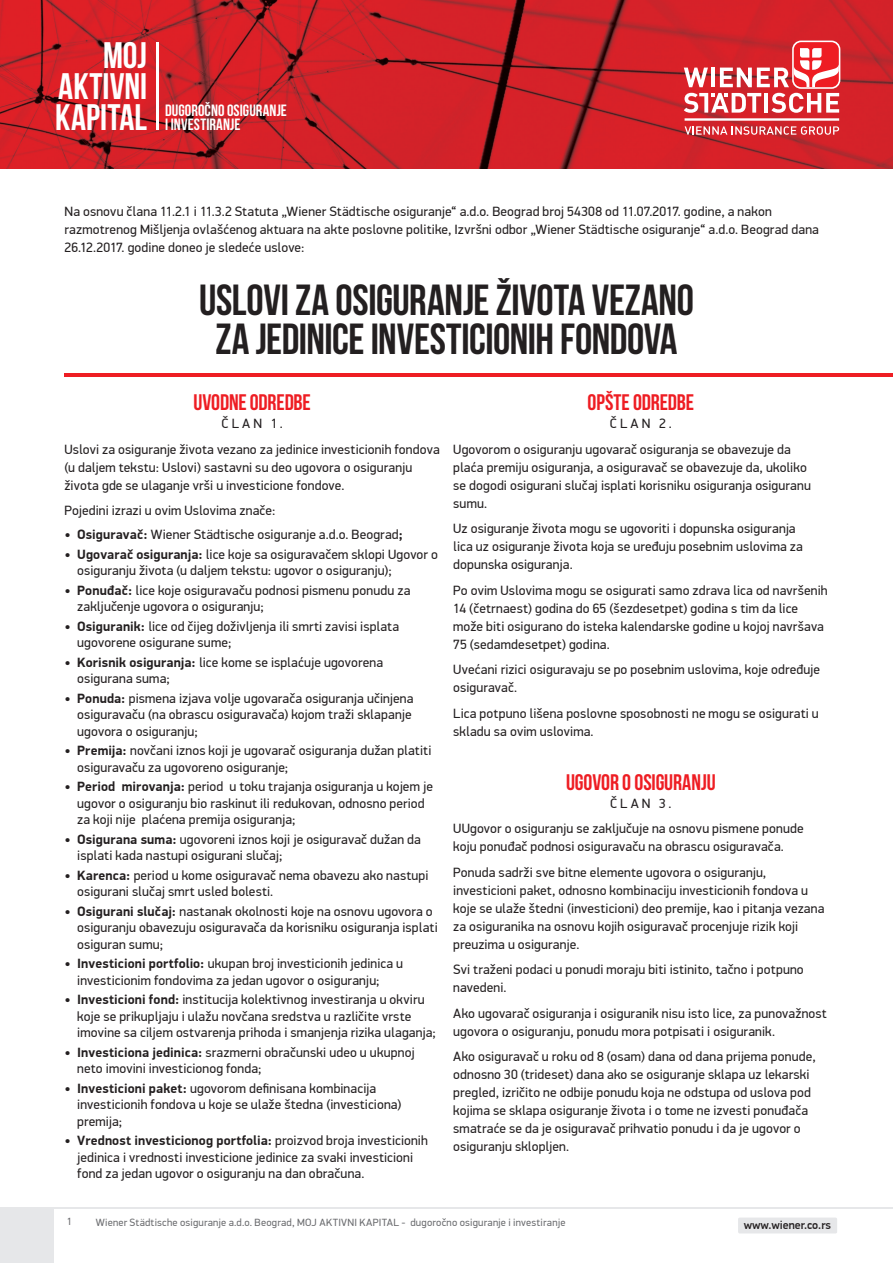
<style>
.page{position:relative;width:893px;height:1263px;background:#fff}
.page>*{position:absolute;margin:0;border:0;box-sizing:border-box;transform-origin:0 0}
.t1{font:700 43.5px/39px "Bebas Neue";letter-spacing:-.01em;color:#231f20;text-align:center}
.t2{font:700 36.9px/30.8px "Bebas Neue";color:#fff;text-align:justify}
.t3{font:700 22.5px "Bebas Neue";letter-spacing:-.01em;color:#ee1d23}
.t4{font:700 16.35px/13.6px "Bebas Neue";letter-spacing:.005em;color:#fff}
.t5{font:13.5px/18px "PF Din Display Pro";letter-spacing:.01em;color:#231f20}
.t6{font:500 11.85px "PF Din Display Pro";color:#231f20}
.t7{font:10.5px "PF Din Display Pro";letter-spacing:.02em;color:#6c6d70}
.t8{font:10.5px "PF Din Display Pro";color:#6b6b6e}
.s1{font-weight:700}
</style>
<div class="page">
<img style="left:0;top:0;width:893px;height:168px">
<svg style="left:684px;top:93px;width:77px;height:20px"></svg>
<hr style="left:764px;top:93px;width:4px;height:20px;background:#fff">
<svg style="left:771px;top:93px;width:68px;height:20px"></svg>
<hr style="left:711px;top:68px;width:4px;height:19px;background:#fff">
<svg style="left:684px;top:68px;width:24px;height:19px"></svg>
<hr style="left:685px;top:118px;width:154px;height:3px;background:#fff">
<svg style="left:685px;top:126px;width:154px;height:9px"></svg>
<svg style="left:792px;top:41px;width:48px;height:48px"></svg>
<div style="left:794px;top:42px;width:45px;height:45px;background:#ee1d23;border-radius:8px"></div>
<svg style="left:720px;top:48px;width:119px;height:39px"></svg>
<hr style="left:156px;top:42px;width:3px;height:88px;background:#fff">
<div style="left:0;top:1209px;width:54px;height:54px;background:#e6e7e9"></div>
<div style="left:738px;top:1217px;width:99px;height:16px;background:#e6e7e9;border-radius:2px"></div>
<hr style="left:0;top:1207px;width:893px;height:2px;background:#e6e7e9">
<hr style="left:64px;top:374px;width:829px;height:3px;background:#ee1d23">
<h2 class="t2" style="left:55px;top:40px;width:93px;text-indent:48px">MOJ AKTIVNI KAPITAL</h2>
<p class="t4" style="left:165px;top:104px;width:123px">DUGOROČNO OSIGURANJE<br>I INVESTIRANJE</p>
<p class="t5" style="left:65px;top:203px;width:756px">Na osnovu člana 11.2.1 i 11.3.2 Statuta „Wiener Städtische osiguranje“ a.d.o. Beograd broj 54308 od 11.07.2017. godine, a nakon razmotrenog Mišljenja ovlašćenog aktuara na akte poslovne politike, Izvršni odbor „Wiener Städtische osiguranje“ a.d.o. Beograd dana<br>26.12.2017. godine doneo je sledeće uslove:</p>
<h1 class="t1" style="left:199px;top:280px;width:496px">USLOVI ZA OSIGURANJE ŽIVOTA VEZANO<br>ZA JEDINICE INVESTICIONIH FONDOVA</h1>
<h3 class="t3" style="left:193px;top:390px;width:119px">UVODNE ODREDBE</h3>
<p class="t5" style="left:65px;top:411px;width:377px;line-height:25.5px;text-align:center">ČLAN 1.<br>Uslovi za osiguranje života vezano za jedinice investicionih fondova</p>
<p class="t5" style="left:65px;top:458px;width:349px">(u daljem tekstu: Uslovi) sastavni su deo ugovora o osiguranju života gde se ulaganje vrši u investicione fondove.</p>
<p class="t5" style="left:65px;top:502px;width:212px">Pojedini izrazi u ovim Uslovima znače:</p>
<p class="t5" style="left:65px;top:526px;width:340px"><span class="s1">• Osiguravač:</span> Wiener Städtische osiguranje a.d.o. Beograd<span class="s1">;</span></p>
<p class="t5" style="left:77px;top:546px;width:362px;line-height:16.5px;text-indent:-13px"><span class="s1">• Ugovarač osiguranja:</span> lice koje sa osiguravačem sklopi Ugovor o osiguranju života (u daljem tekstu: ugovor o osiguranju);</p>
<p class="t5" style="left:77px;top:582px;width:335px;line-height:16.5px;text-indent:-13px"><span class="s1">• Ponuđač:</span> lice koje osiguravaču podnosi pismenu ponudu za zaključenje ugovora o osiguranju;</p>
<p class="t5" style="left:77px;top:618px;width:323px;line-height:16.5px;text-indent:-13px"><span class="s1">• Osiguranik:</span> lice od čijeg doživljenja ili smrti zavisi isplata ugovorene osigurane sume;</p>
<p class="t5" style="left:77px;top:654px;width:307px;line-height:16.5px;text-indent:-13px"><span class="s1">• Korisnik osiguranja:</span> lice kome se isplaćuje ugovorena osigurana suma;</p>
<p class="t5" style="left:77px;top:690px;width:338px;line-height:16.5px;text-indent:-13px"><span class="s1">• Ponuda:</span> pismena izjava volje ugovarača osiguranja učinjena osiguravaču (na obrascu osiguravača) kojom traži sklapanje ugovora o osiguranju;</p>
<p class="t5" style="left:77px;top:743px;width:356px;line-height:16.5px;text-indent:-13px"><span class="s1">• Premija:</span> novčani iznos koji je ugovarač osiguranja dužan platiti osiguravaču za ugovoreno osiguranje;</p>
<p class="t5" style="left:77px;top:779px;width:357px;line-height:16.5px;text-indent:-13px"><span class="s1">• Period mirovanja:</span> period u toku trajanja osiguranja u kojem je ugovor o osiguranju bio raskinut ili redukovan, odnosno period za koji nije plaćena premija osiguranja;</p>
<p class="t5" style="left:77px;top:831px;width:345px;line-height:16.5px;text-indent:-13px"><span class="s1">• Osigurana suma:</span> ugovoreni iznos koji je osiguravač dužan da isplati kada nastupi osigurani slučaj;</p>
<p class="t5" style="left:77px;top:867px;width:353px;line-height:16.5px;text-indent:-13px"><span class="s1">• Karenca:</span> period u kome osiguravač nema obavezu ako nastupi osigurani slučaj smrt usled bolesti.</p>
<p class="t5" style="left:77px;top:903px;width:362px;line-height:16.5px;text-indent:-13px"><span class="s1">• Osigurani slučaj:</span> nastanak okolnosti koje na osnovu ugovora o osiguranju obavezuju osiguravača da korisniku osiguranja isplati osiguran sumu;</p>
<p class="t5" style="left:77px;top:956px;width:327px;line-height:16.5px;text-indent:-13px"><span class="s1">• Investicioni portfolio:</span> ukupan broj investicionih jedinica u investicionim fondovima za jedan ugovor o osiguranju;</p>
<p class="t5" style="left:77px;top:992px;width:360px;line-height:16.5px;text-indent:-13px"><span class="s1">• Investicioni fond:</span> institucija kolektivnog investiranja u okviru koje se prikupljaju i ulažu novčana sredstva u različite vrste imovine sa ciljem ostvarenja prihoda i smanjenja rizika ulaganja;</p>
<p class="t5" style="left:77px;top:1044px;width:339px;line-height:16.5px;text-indent:-13px"><span class="s1">• Investiciona jedinica:</span> srazmerni obračunski udeo u ukupnoj neto imovini investicionog fonda;</p>
<p class="t5" style="left:77px;top:1080px;width:326px;line-height:16.5px;text-indent:-13px"><span class="s1">• Investicioni paket:</span> ugovorom definisana kombinacija investicionih fondova u koje se ulaže štedna (investiciona) premija;</p>
<p class="t5" style="left:77px;top:1133px;width:352px;line-height:16.5px;text-indent:-13px"><span class="s1">• Vrednost investicionog portfolia:</span> proizvod broja investicionih jedinica i vrednosti investicione jedinice za svaki investicioni fond za jedan ugovor o osiguranju na dan obračuna.</p>
<h3 class="t3" style="left:588px;top:390px;width:108px">OPŠTE ODREDBE</h3>
<p class="t5" style="left:453px;top:411px;width:339px;line-height:25.5px;text-indent:157px">ČLAN 2.<br>Ugovorom o osiguranju ugovarač osiguranja se obavezuje da</p>
<p class="t5" style="left:453px;top:458px;width:359px">plaća premiju osiguranja, a osiguravač se obavezuje da, ukoliko se dogodi osigurani slučaj isplati korisniku osiguranja osiguranu sumu.</p>
<p class="t5" style="left:453px;top:520px;width:351px">Uz osiguranje života mogu se ugovoriti i dopunska osiguranja lica uz osiguranje života koja se uređuju posebnim uslovima za dopunska osiguranja.</p>
<p class="t5" style="left:453px;top:581px;width:376px">Po ovim Uslovima mogu se osigurati samo zdrava lica od navršenih 14 (četrnaest) godina do 65 (šezdesetpet) godina s tim da lice može biti osigurano do isteka kalendarske godine u kojoj navršava 75 (sedamdesetpet) godina.</p>
<p class="t5" style="left:453px;top:661px;width:368px">Uvećani rizici osiguravaju se po posebnim uslovima, koje određuje osiguravač.</p>
<p class="t5" style="left:453px;top:704px;width:367px">Lica potpuno lišena poslovne sposobnosti ne mogu se osigurati u skladu sa ovim uslovima.</p>
<h3 class="t3" style="left:566px;top:770px;width:151px">UGOVOR O OSIGURANJU</h3>
<p class="t5" style="left:453px;top:791px;width:352px;line-height:25.5px;text-indent:157px">ČLAN 3.<br>UUgovor o osiguranju se zaključuje na osnovu pismene ponude</p>
<p class="t5" style="left:453px;top:834px;width:332px;line-height:25.5px">koju ponuđač podnosi osiguravaču na obrascu osiguravača.<br>Ponuda sadrži sve bitne elemente ugovora o osiguranju,</p>
<p class="t5" style="left:453px;top:881px;width:373px">investicioni paket, odnosno kombinaciju investicionih fondova u koje se ulaže štedni (investicioni) deo premije, kao i pitanja vezana za osiguranika na osnovu kojih osiguravač procenjuje rizik koji preuzima u osiguranje.</p>
<p class="t5" style="left:453px;top:961px;width:352px">Svi traženi podaci u ponudi moraju biti istinito, tačno i potpuno navedeni.</p>
<p class="t5" style="left:453px;top:1004px;width:375px">Ako ugovarač osiguranja i osiguranik nisu isto lice, za punovažnost ugovora o osiguranju, ponudu mora potpisati i osiguranik.</p>
<p class="t5" style="left:453px;top:1048px;width:364px">Ako osiguravač u roku od 8 (osam) dana od dana prijema ponude, odnosno 30 (trideset) dana ako se osiguranje sklapa uz lekarski pregled, izričito ne odbije ponudu koja ne odstupa od uslova pod kojima se sklapa osiguranje života i o tome ne izvesti ponuđača smatraće se da je osiguravač prihvatio ponudu i da je ugovor o osiguranju sklopljen.</p>
<p class="t8" style="left:67px;top:1215px;width:7px">1</p>
<p class="t7" style="left:96px;top:1216px;width:471px">Wiener Städtische osiguranje a.d.o. Beograd, MOJ AKTIVNI KAPITAL - dugoročno osiguranje i investiranje</p>
<p class="t6" style="left:744px;top:1218px;width:89px">www.wiener.co.rs</p>
</div>
